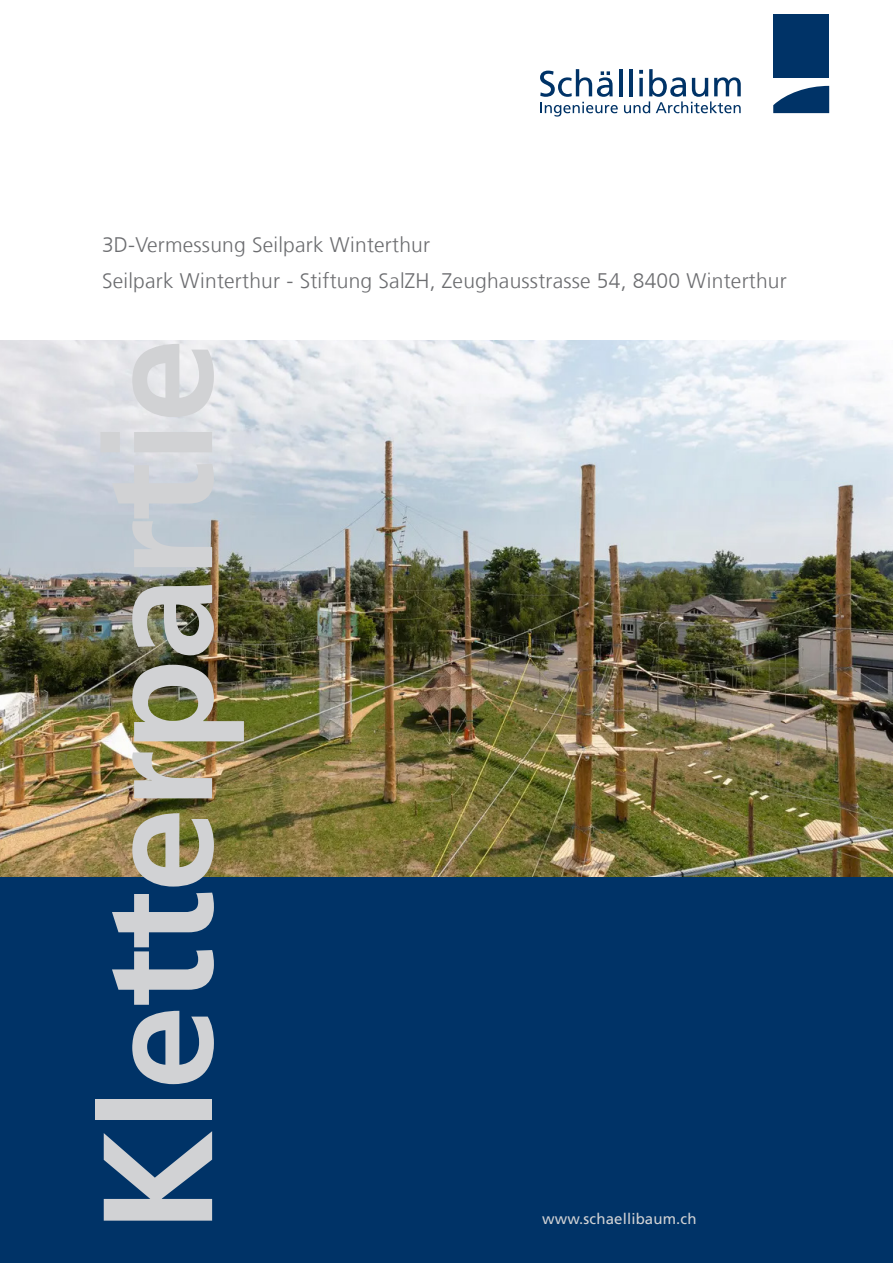
<style>
.page{position:relative;width:893px;height:1263px;background:#fff}
.page>*{position:absolute;margin:0;border:0;box-sizing:border-box;transform-origin:0 0}
.t1{font:700 151.5px "Frutiger LT Com";letter-spacing:-.01em;color:#d1d2d4}
.Projekttitel{font:300 21px "Frutiger LT Com";letter-spacing:.01em;color:#6c6d70}
.t2{font:15px "Frutiger LT Com";letter-spacing:.01em;color:#d1d2d4}
.s1{font-size:155.25px}
</style>
<div class="page">
<div style="left:0;top:876px;width:893px;height:387px;background:#003367"></div>
<svg style="left:773px;top:86px;width:56px;height:27px"></svg>
<div style="left:773px;top:15px;width:56px;height:63px;background:#003367"></div>
<svg style="left:540px;top:69px;width:78px;height:48px"></svg>
<hr style="left:619px;top:69px;width:3px;height:27px;background:#003367">
<svg style="left:624px;top:69px;width:117px;height:44px"></svg>
<img style="left:0;top:340px;width:893px;height:536px">
<p class="Projekttitel" style="left:102px;top:233px;width:330px">3D-Vermessung Seilpark Winterthur</p>
<p class="Projekttitel" style="left:102px;top:269px;width:686px">Seilpark Winterthur - Stiftung SalZH, Zeughausstrasse 54, 8400 Winterthur</p>
<p class="t1" style="left:70px;top:1233px;width:896px;rotate:-90deg"><span class="s1">Kl</span>etterpartie</p>
<p class="t2" style="left:542px;top:1210px;width:156px">www.schaellibaum.ch</p>
</div>
